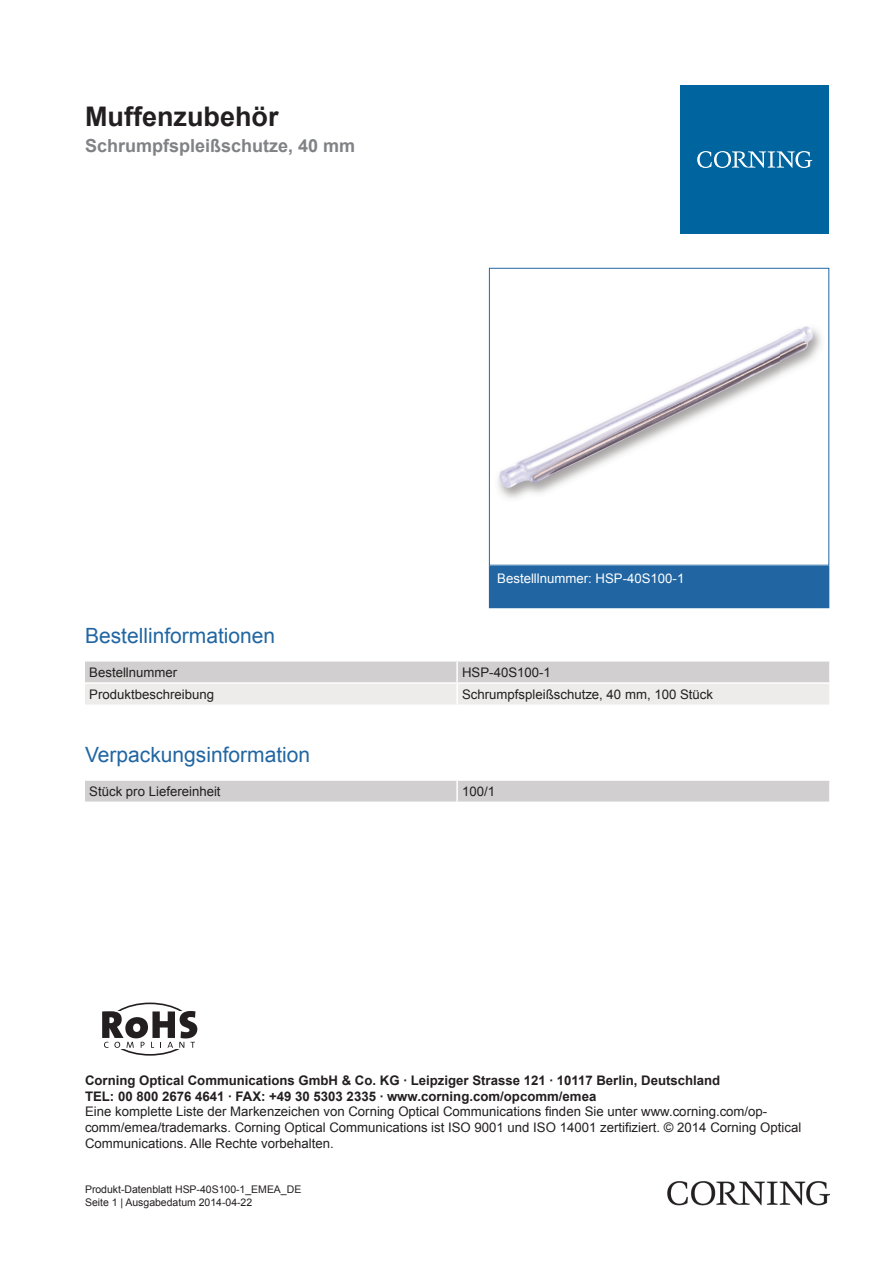
<style>
.page{position:relative;width:893px;height:1263px;background:#fff}
.page>*{position:absolute;margin:0;border:0;box-sizing:border-box;transform-origin:0 0}
.t1{font:700 27px "Arial";color:#231f20}
.t2{font:21px "Arial";color:#2166a2}
.t3{font:700 18px "Arial";color:#808285}
.t4{font:13.2px/15.9px "Arial";color:#231f20}
.t5{font:700 13.2px/15.9px "Arial";color:#231f20}
.t6{font:13.2px "Arial";color:#fff}
.t7{font:10.5px/12.6px "Arial";color:#231f20}
</style>
<div class="page">
<div style="left:489px;top:566px;width:340px;height:42px;background:#2166a2"></div>
<svg style="left:85px;top:661px;width:744px;height:43px;background:#dfdddd"></svg>
<hr style="left:456px;top:661px;width:2px;height:21px;background:#fff">
<hr style="left:456px;top:684px;width:2px;height:20px;background:#fff">
<hr style="left:85px;top:682px;width:372px;height:2px;background:#fff">
<hr style="left:457px;top:682px;width:372px;height:2px;background:#fff">
<div style="left:85px;top:781px;width:744px;height:20px;background:#d1cfcf"></div>
<hr style="left:456px;top:781px;width:2px;height:20px;background:#fff">
<div style="left:680px;top:85px;width:149px;height:149px;background:#00649e"></div>
<svg style="left:697px;top:151px;width:115px;height:17px"></svg>
<img style="left:668px;top:1181px;width:161px;height:24px">
<div style="left:105px;top:1002px;width:90px;height:54px;border:2px solid #231f20;border-radius:50%"></div>
<div style="left:85px;top:1011px;width:123px;height:38px;background:#fff"></div>
<svg style="left:102px;top:1011px;width:95px;height:37px"></svg>
<img style="left:498px;top:326px;width:323px;height:173px">
<div style="left:489px;top:268px;width:340px;height:298px;border:1px solid #2166a2"></div>
<h1 class="t1" style="left:85px;top:98px;width:195px">Muffenzubehör</h1>
<h3 class="t3" style="left:85px;top:134px;width:272px">Schrumpfspleißschutze, 40 mm</h3>
<p class="t6" style="left:497px;top:570px;width:189px">Bestelllnummer: HSP-40S100-1</p>
<h2 class="t2" style="left:85px;top:622px;width:192px">Bestellinformationen</h2>
<p class="t4" style="left:89px;top:664px;width:90px">Bestellnummer</p>
<p class="t4" style="left:462px;top:664px;width:90px">HSP-40S100-1</p>
<p class="t4" style="left:89px;top:686px;width:126px">Produktbeschreibung</p>
<p class="t4" style="left:462px;top:686px;width:252px">Schrumpfspleißschutze, 40 mm, 100 Stück</p>
<h2 class="t2" style="left:85px;top:741px;width:227px">Verpackungsinformation</h2>
<p class="t4" style="left:89px;top:783px;width:133px">Stück pro Liefereinheit</p>
<p class="t4" style="left:462px;top:783px;width:35px">100/1</p>
<p class="t5" style="left:85px;top:1073px;width:637px">Corning Optical Communications GmbH &amp; Co. KG · Leipziger Strasse 121 · 10117 Berlin, Deutschland<br>TEL: 00 800 2676 4641 · FAX: +49 30 5303 2335 · www.corning.com/opcomm/emea</p>
<p class="t4" style="left:85px;top:1104px;width:718px">Eine komplette Liste der Markenzeichen von Corning Optical Communications finden Sie unter www.corning.com/op&shy;comm/emea/trademarks. Corning Optical Communications ist ISO 9001 und ISO 14001 zertifiziert. © 2014 Corning Optical<br>Communications. Alle Rechte vorbehalten.</p>
<p class="t7" style="left:85px;top:1183px;width:218px">Produkt-Datenblatt HSP-40S100-1_EMEA_DE<br>Seite 1 | Ausgabedatum 2014-04-22</p>
</div>
